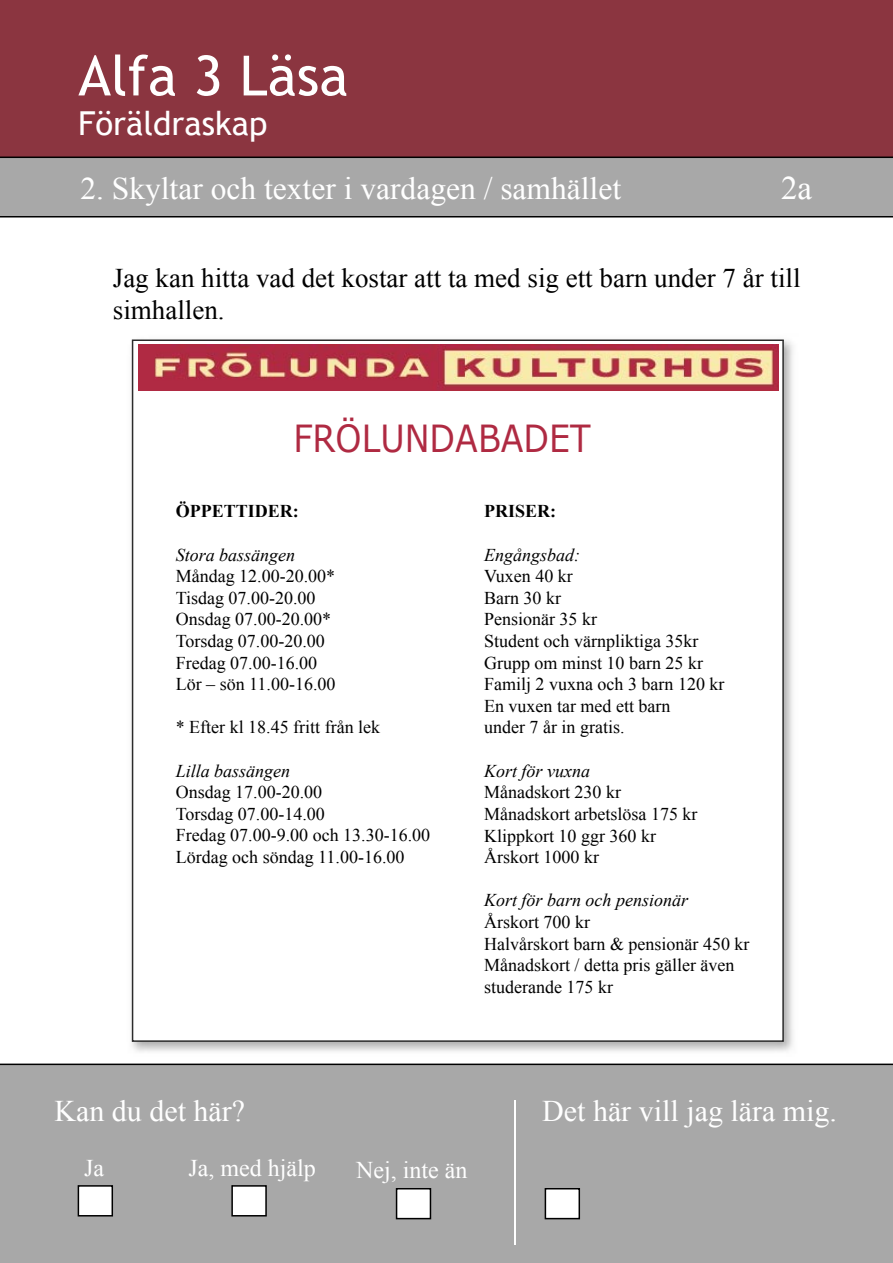
<style>
.page{position:relative;width:893px;height:1263px;background:#fff}
.page>*{position:absolute;margin:0;border:0;box-sizing:border-box;transform-origin:0 0}
.t1{font:55.5px "Trebuchet MS";color:#fff}
.t2{font:37.35px "Verdana";color:#af2a42;scale:.89 1}
.t3{font:33px "Trebuchet MS";color:#fff}
.t4{font:33px "Times New Roman";color:#fff}
.t5{font:31.5px "Times New Roman";color:#fff}
.t6{font:30px "Times New Roman";color:#fff}
.t7{font:27px/32.4px "Times New Roman";color:#000}
.t8{font:24px "Times New Roman";color:#fff}
.t9{font:18px/21.6px "Times New Roman";color:#000}
.t10{font:italic 18px "Times New Roman";color:#000}
.t11{font:700 18px "Times New Roman";color:#000}
</style>
<div class="page">
<div style="left:0;top:0;width:893px;height:158px;background:#8b3540"></div>
<div style="left:0;top:1063px;width:893px;height:200px;background:#a8a8a8"></div>
<hr style="left:514px;top:1100px;width:2px;height:145px;background:#fff">
<svg style="left:78px;top:1185px;width:35px;height:31px"></svg>
<svg style="left:231px;top:1185px;width:36px;height:31px"></svg>
<svg style="left:396px;top:1188px;width:35px;height:31px"></svg>
<div style="left:0;top:157px;width:893px;height:60px;background:#a8a8a8"></div>
<svg style="left:545px;top:1188px;width:35px;height:31px"></svg>
<img style="left:131px;top:339px;width:662px;height:713px">
<svg style="left:132px;top:339px;width:652px;height:703px"></svg>
<img style="left:138px;top:344px;width:641px;height:46px">
<h1 class="t1" style="left:78px;top:43px;width:272px">Alfa 3 Läsa</h1>
<h3 class="t3" style="left:78px;top:104px;width:191px">Föräldraskap</h3>
<h3 class="t5" style="left:80px;top:167px;width:542px">2. Skyltar och texter i vardagen / samhället</h3>
<h3 class="t4" style="left:781px;top:166px;width:33px">2a</h3>
<h3 class="t7" style="left:113px;top:261px;width:689px">Jag kan hitta vad det kostar att ta med sig ett barn under 7 år till simhallen.</h3>
<h2 class="t2" style="left:293px;top:415px;width:336px">FRÖLUNDABADET</h2>
<p class="t11" style="left:176px;top:499px;width:125px">ÖPPETTIDER:</p>
<p class="t10" style="left:176px;top:542px;width:121px">Stora bassängen</p>
<p class="t9" style="left:176px;top:565px;width:161px">Måndag 12.00-20.00*<br>Tisdag 07.00-20.00<br>Onsdag 07.00-20.00*<br>Torsdag 07.00-20.00<br>Fredag 07.00-16.00<br>Lör – sön 11.00-16.00</p>
<p class="t9" style="left:176px;top:716px;width:206px">* Efter kl 18.45 fritt från lek</p>
<p class="t10" style="left:176px;top:758px;width:116px">Lilla bassängen</p>
<p class="t9" style="left:176px;top:781px;width:256px">Onsdag 17.00-20.00<br>Torsdag 07.00-14.00<br>Fredag 07.00-9.00 och 13.30-16.00<br>Lördag och söndag 11.00-16.00</p>
<p class="t11" style="left:484px;top:499px;width:73px">PRISER:</p>
<p class="t10" style="left:484px;top:542px;width:97px">Engångsbad:</p>
<p class="t9" style="left:484px;top:565px;width:242px">Vuxen 40 kr<br>Barn 30 kr<br>Pensionär 35 kr<br>Student och värnpliktiga 35kr<br>Grupp om minst 10 barn 25 kr<br>Familj 2 vuxna och 3 barn 120 kr<br>En vuxen tar med ett barn<br>under 7 år in gratis.</p>
<p class="t10" style="left:484px;top:758px;width:108px">Kort för vuxna</p>
<p class="t9" style="left:484px;top:781px;width:215px">Månadskort 230 kr<br>Månadskort arbetslösa 175 kr<br>Klippkort 10 ggr 360 kr<br>Årskort 1000 kr</p>
<p class="t10" style="left:484px;top:888px;width:206px">Kort för barn och pensionär</p>
<p class="t9" style="left:484px;top:911px;width:267px">Årskort 700 kr<br>Halvårskort barn &amp; pensionär 450 kr<br>Månadskort / detta pris gäller även studerande 175 kr</p>
<h3 class="t6" style="left:54px;top:1090px;width:192px">Kan du det här?</h3>
<h3 class="t6" style="left:542px;top:1091px;width:296px">Det här vill jag lära mig.</h3>
<h3 class="t8" style="left:84px;top:1152px;width:21px">Ja</h3>
<h3 class="t8" style="left:189px;top:1151px;width:129px">Ja, med hjälp</h3>
<h3 class="t8" style="left:356px;top:1154px;width:113px">Nej, inte än</h3>
</div>
